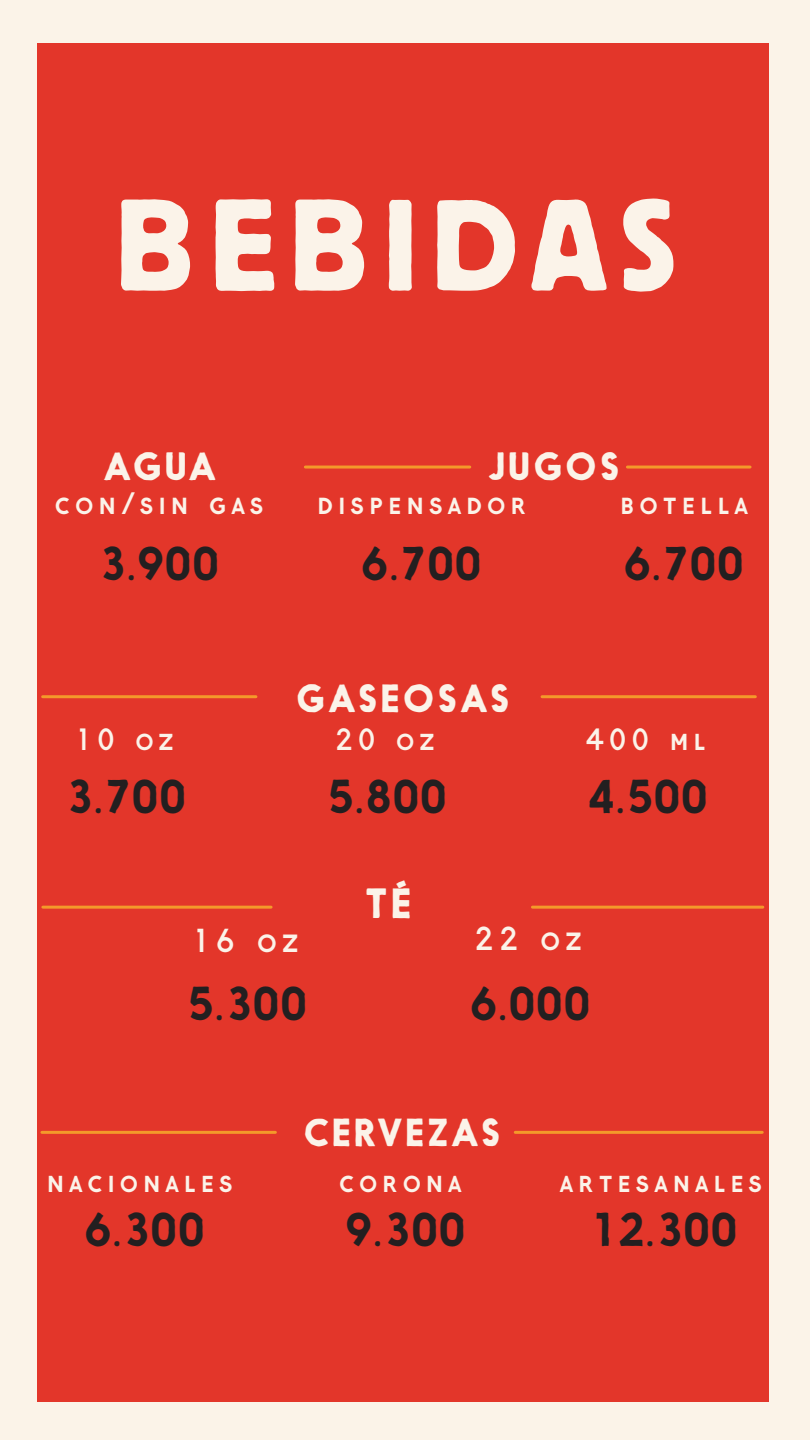
<style>
.page{position:relative;width:810px;height:1440px;background:#fbf3e8}
.page>*{position:absolute;margin:0;border:0;box-sizing:border-box;transform-origin:0 0}
.t1{font:129.3px "Block BE";letter-spacing:.12em;color:#fbf3e9}
.t2{font:500 44.25px "Nanami HM Solid";letter-spacing:.02em;color:#231f20}
.t3{font:700 39.45px "Nanami HM Solid";color:#fbf3e9}
.t4{font:700 36.83px "Nanami HM Solid";letter-spacing:.075em;color:#fbf3e9}
.t5{font:700 36.75px "Nanami HM Solid";letter-spacing:.075em;color:#fbf3e9}
.t6{font:700 36.53px "Nanami HM Solid";letter-spacing:.075em;color:#fbf3e9}
.t7{font:800 29.1px "Gauge";letter-spacing:.18em;color:#fbf3e9}
.t8{font:800 27.15px "Gauge";letter-spacing:.18em;color:#fbf3e9}
.t9{font:800 26.92px "Gauge";letter-spacing:.18em;color:#fbf3e9}
</style>
<div class="page">
<div style="left:37px;top:43px;width:732px;height:1358px;background:#e3362a"></div>
<hr style="left:43px;top:695px;width:213px;height:3px;background:#f4992a">
<hr style="left:542px;top:695px;width:213px;height:3px;background:#f4992a">
<hr style="left:305px;top:466px;width:165px;height:3px;background:#f4992a">
<hr style="left:627px;top:466px;width:123px;height:3px;background:#f4992a">
<hr style="left:42px;top:1131px;width:233px;height:3px;background:#f4992a">
<hr style="left:515px;top:1131px;width:247px;height:3px;background:#f4992a">
<hr style="left:43px;top:906px;width:228px;height:3px;background:#f4992a">
<hr style="left:532px;top:906px;width:231px;height:3px;background:#f4992a">
<h1 class="t1" style="left:116px;top:173px;width:561px">BEBIDAS</h1>
<p class="t4" style="left:104px;top:444px;width:114px">AGUA</p>
<p class="t4" style="left:488px;top:444px;width:133px">JUGOS</p>
<p class="t8" style="left:55px;top:486px;width:210px">CON/SIN GAS</p>
<p class="t8" style="left:317px;top:486px;width:210px">DISPENSADOR</p>
<p class="t2" style="left:362px;top:537px;width:121px">6.700</p>
<p class="t2" style="left:99px;top:537px;width:121px">3.900</p>
<p class="t5" style="left:296px;top:677px;width:215px">GASEOSAS</p>
<p class="t8" style="left:620px;top:486px;width:129px">BOTELLA</p>
<p class="t2" style="left:624px;top:537px;width:121px">6.700</p>
<p class="t9" style="left:74px;top:723px;width:101px">10 OZ</p>
<p class="t9" style="left:335px;top:723px;width:101px">20 OZ</p>
<p class="t9" style="left:586px;top:723px;width:121px">400 ML</p>
<p class="t2" style="left:66px;top:770px;width:121px">3.700</p>
<p class="t2" style="left:327px;top:770px;width:121px">5.800</p>
<p class="t2" style="left:588px;top:770px;width:121px">4.500</p>
<p class="t7" style="left:191px;top:923px;width:108px">16 OZ</p>
<p class="t2" style="left:187px;top:977px;width:121px">5.300</p>
<p class="t3" style="left:365px;top:879px;width:48px">TÉ</p>
<p class="t7" style="left:475px;top:921px;width:108px">22 OZ</p>
<p class="t2" style="left:470px;top:977px;width:121px">6.000</p>
<p class="t9" style="left:47px;top:1165px;width:187px">NACIONALES</p>
<p class="t2" style="left:85px;top:1203px;width:121px">6.300</p>
<p class="t6" style="left:303px;top:1110px;width:199px">CERVEZAS</p>
<p class="t9" style="left:339px;top:1165px;width:124px">CORONA</p>
<p class="t2" style="left:346px;top:1203px;width:121px">9.300</p>
<p class="t9" style="left:560px;top:1165px;width:204px">ARTESANALES</p>
<p class="t2" style="left:590px;top:1203px;width:149px">12.300</p>
</div>
